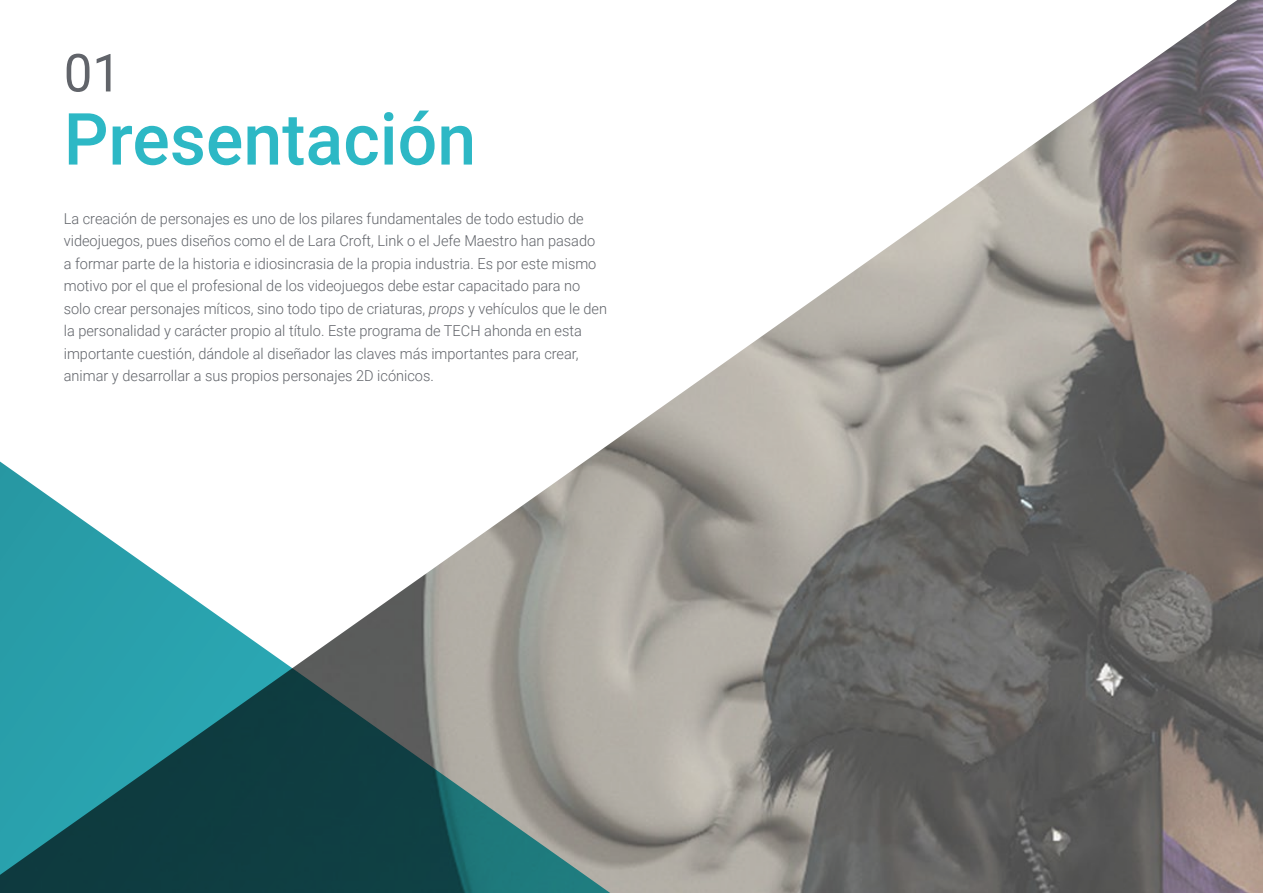
<style>
.page{position:relative;width:1263px;height:893px;background:#fff}
.page>*{position:absolute;margin:0;border:0;box-sizing:border-box;transform-origin:0 0}
.t1{font:500 72px "Roboto";color:#2db8c5}
.t2{font:52.5px "Roboto";color:#61646a}
.t3{font:300 15px/22.5px "Roboto";color:#61646a}
.s1{font-style:italic}
</style>
<div class="page">
<img style="left:607px;top:0;width:656px;height:893px">
<svg style="left:0;top:446px;width:640px;height:447px"></svg>
<h2 class="t2" style="left:64px;top:36px;width:59px">01</h2>
<h1 class="t1" style="left:64px;top:89px;width:414px">Presentación</h1>
<p class="t3" style="left:64px;top:207px;width:545px">La creación de personajes es uno de los pilares fundamentales de todo estudio de videojuegos, pues diseños como el de Lara Croft, Link o el Jefe Maestro han pasado<br>a formar parte de la historia e idiosincrasia de la propia industria. Es por este mismo motivo por el que el profesional de los videojuegos debe estar capacitado para no solo crear personajes míticos, sino todo tipo de criaturas, <span class="s1">props</span> y vehículos que le den la personalidad y carácter propio al título. Este programa de TECH ahonda en esta importante cuestión, dándole al diseñador las claves más importantes para crear, animar y desarrollar a sus propios personajes 2D icónicos.</p>
</div>
